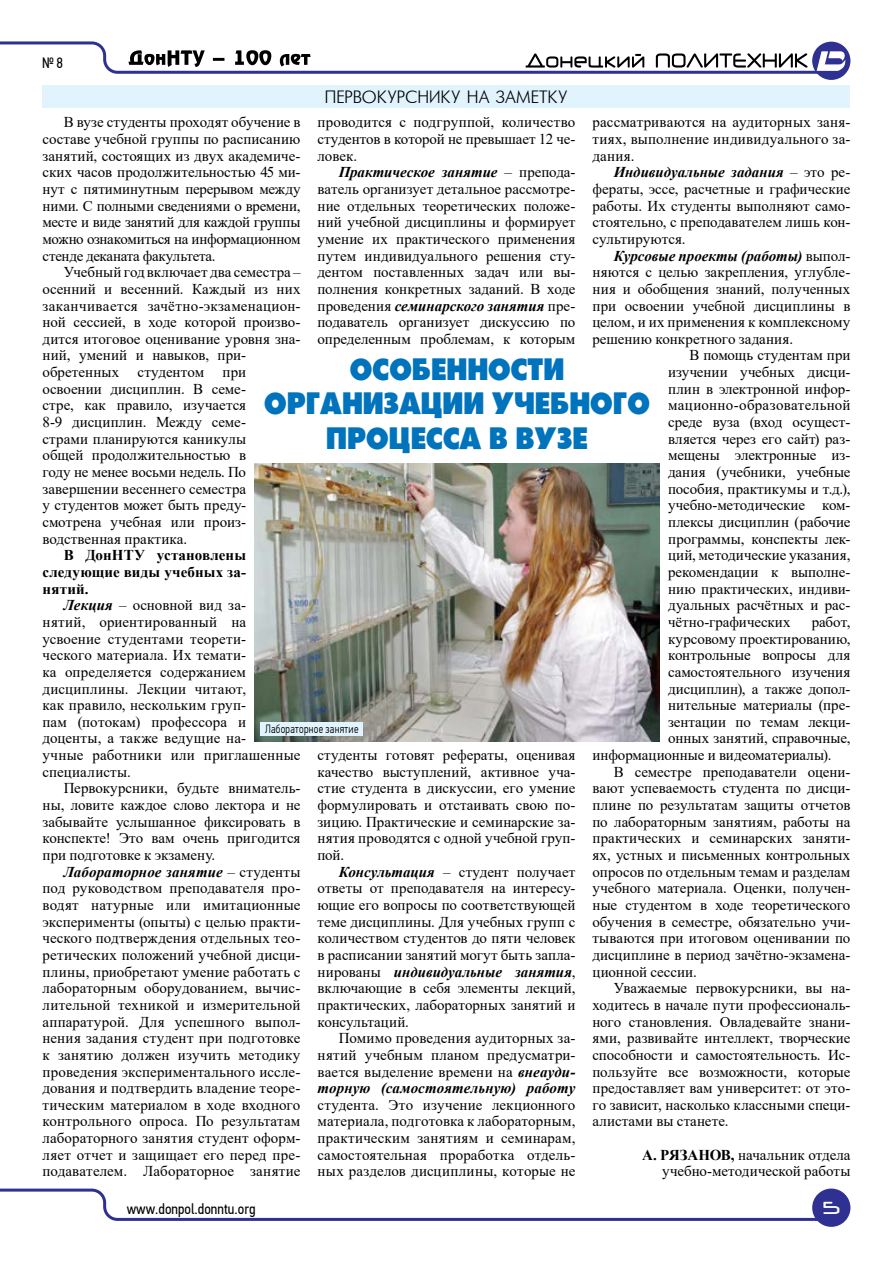
<style>
.page{position:relative;width:893px;height:1263px;background:#fff}
.page>*{position:absolute;margin:0;border:0;box-sizing:border-box;transform-origin:0 0}
.t1{font:33px/34.5px "Futura Press Press";color:#0073bd;text-align:center;scale:.93 1}
.t2{font:300 19.5px "Futura";letter-spacing:.015em;color:#000}
.t3{font:500 19.5px "Neuropol";color:#fff}
.t4{font:15px/16.6px "Times New Roman";color:#000;text-align:justify}
.t5{font:700 15px/16.6px "Times New Roman";letter-spacing:.01em;color:#000;text-align:justify}
.t6{font:italic 700 15px "Times New Roman";letter-spacing:-.005em;color:#000}
.t7{font:15px "PF Din Text Cond Pro";color:#000}
.t8{font:300 12px "PF Din Text Cond Pro";letter-spacing:.025em;color:#000;scale:.9 1}
.s1{font-weight:700;font-style:italic}
.s2{font-weight:400;font-style:normal}
.s3{font-weight:700}
</style>
<div class="page">
<div style="left:812px;top:42px;width:38px;height:38px;background:#2e3092;border-radius:50%"></div>
<div style="left:812px;top:1188px;width:38px;height:39px;background:#2e3092;border-radius:50%"></div>
<svg style="left:0;top:1188px;width:842px;height:33px"></svg>
<svg style="left:0;top:41px;width:845px;height:33px"></svg>
<img style="left:255px;top:463px;width:405px;height:278px">
<div style="left:261px;top:723px;width:102px;height:13px;background:#e1f4fd"></div>
<div style="left:43px;top:85px;width:807px;height:23px;background:#e1f4fd"></div>
<p class="t7" style="left:42px;top:54px;width:22px">№ 8</p>
<h2 class="t2" style="left:325px;top:86px;width:244px">ПЕРВОКУРСНИКУ НА ЗАМЕТКУ</h2>
<p class="t4" style="left:43px;top:114px;width:259px;text-indent:21px">В вузе студенты проходят обучение в составе учебной группы по расписанию занятий, состоящих из двух академиче&shy;ских часов продолжительностью 45 ми&shy;нут с пятиминутным перерывом между ними. С полными сведениями о времени, месте и виде занятий для каждой группы можно ознакомиться на информационном стенде деканата факультета.</p>
<p class="t4" style="left:43px;top:263px;width:259px;text-align:left;text-indent:21px">Учебный год включает два семестра – осенний и весенний. Каждый из них заканчивается зачётно-экзаменацион&shy;ной сессией, в ходе которой произво&shy;дится итоговое оценивание уровня зна&shy;ний, умений и навыков, при&shy;обретенных студентом при освоении дисциплин. В семе-<br>стре, как правило, изучается<br>8-9 дисциплин. Между семе-<br>страми планируются каникулы<br>общей продолжительностью в<br>году не менее восьми недель. По завершении весеннего семестра<br>у студентов может быть преду&shy;смотрена учебная или произ&shy;водственная практика.</p>
<p class="t5" style="left:43px;top:546px;width:205px;text-indent:21px">В ДонНТУ установлены следующие виды учебных за&shy;нятий.</p>
<p class="t4" style="left:43px;top:596px;width:259px;text-align:left;text-indent:21px"><span class="s1">Лекция</span> – основной вид за-<br>нятий, ориентированный на усвоение студентами теорети-<br>ческого материала. Их темати-<br>ка определяется содержанием дисциплины. Лекции читают,<br>как правило, нескольким груп-<br>пам (потокам) профессора и доценты, а также ведущие на-<br>учные работники или приглашенные специалисты.</p>
<p class="t4" style="left:43px;top:780px;width:259px;text-indent:21px">Первокурсники, будьте вниматель&shy;ны, ловите каждое слово лектора и не забывайте услышанное фиксировать в конспекте! Это вам очень пригодится при подготовке к экзамену.</p>
<p class="t4" style="left:43px;top:863px;width:259px;text-indent:21px"><span class="s1">Лабораторное занятие</span> – студенты под руководством преподавателя про&shy;водят натурные или имитационные эксперименты (опыты) с целью практи&shy;ческого подтверждения отдельных тео&shy;ретических положений учебной дисци&shy;плины, приобретают умение работать с лабораторным оборудованием, вычис&shy;лительной техникой и измерительной аппаратурой. Для успешного выпол&shy;нения задания студент при подготовке к занятию должен изучить методику проведения экспериментального иссле&shy;дования и подтвердить владение теоре&shy;тическим материалом в ходе входного контрольного опроса. По результатам лабораторного занятия студент оформ&shy;ляет отчет и защищает его перед пре&shy;подавателем. Лабораторное занятие</p>
<p class="t4" style="left:317px;top:114px;width:259px">проводится с подгруппой, количество студентов в которой не превышает 12 че&shy;ловек.</p>
<p class="t4" style="left:317px;top:163px;width:259px;text-indent:21px"><span class="s1">Практическое занятие</span> – препода&shy;ватель организует детальное рассмотре&shy;ние отдельных теоретических положе&shy;ний учебной дисциплины и формирует умение их практического применения путем индивидуального решения сту&shy;дентом поставленных задач или вы&shy;полнения конкретных заданий. В ходе проведения <span class="s1">семинарского занятия</span> пре&shy;подаватель организует дискуссию по определенным проблемам, к которым</p>
<p class="t4" style="left:592px;top:114px;width:259px">рассматриваются на аудиторных заня&shy;тиях, выполнение индивидуального за&shy;дания.</p>
<p class="t4" style="left:592px;top:163px;width:259px;text-indent:21px"><span class="s1">Индивидуальные задания</span> – это ре&shy;фераты, эссе, расчетные и графические работы. Их студенты выполняют само&shy;стоятельно, с преподавателем лишь кон&shy;сультируются.</p>
<p class="t6" style="left:614px;top:245px;width:238px">Курсовые проекты (работы) <span class="s2">выпол-</span></p>
<p class="t4" style="left:592px;top:263px;width:259px">няются с целью закрепления, углубле-</p>
<p class="t4" style="left:592px;top:280px;width:259px">ния и обобщения знаний, полученных</p>
<p class="t4" style="left:592px;top:297px;width:259px">при освоении учебной дисциплины в</p>
<p class="t4" style="left:592px;top:313px;width:259px">целом, и их применения к комплексному</p>
<p class="t4" style="left:592px;top:330px;width:202px">решению конкретного задания.</p>
<p class="t4" style="left:689px;top:347px;width:163px">В помощь студентам при</p>
<p class="t4" style="left:668px;top:363px;width:184px">изучении учебных дисци-</p>
<p class="t4" style="left:668px;top:380px;width:184px">плин в электронной инфор-</p>
<p class="t4" style="left:668px;top:397px;width:184px">мационно-образовательной</p>
<p class="t4" style="left:668px;top:413px;width:184px">среде вуза (вход осущест-</p>
<p class="t4" style="left:668px;top:430px;width:184px">вляется через его сайт) раз-</p>
<p class="t4" style="left:668px;top:447px;width:184px">мещены электронные из-</p>
<p class="t4" style="left:668px;top:463px;width:184px">дания (учебники, учебные</p>
<p class="t4" style="left:668px;top:480px;width:184px">пособия, практикумы и т.д.),</p>
<p class="t4" style="left:668px;top:496px;width:184px">учебно-методические ком-</p>
<p class="t4" style="left:668px;top:513px;width:184px">плексы дисциплин (рабочие</p>
<p class="t4" style="left:668px;top:530px;width:184px">программы, конспекты лек-</p>
<p class="t4" style="left:668px;top:546px;width:184px">ций, методические указания,</p>
<p class="t4" style="left:668px;top:563px;width:184px">рекомендации к выполне-</p>
<p class="t4" style="left:668px;top:580px;width:184px">нию практических, индиви-</p>
<p class="t4" style="left:668px;top:596px;width:184px">дуальных расчётных и рас-</p>
<p class="t4" style="left:668px;top:613px;width:124px">чётно-графических</p>
<p class="t4" style="left:812px;top:613px;width:40px">работ,</p>
<p class="t4" style="left:668px;top:630px;width:184px">курсовому проектированию,</p>
<p class="t4" style="left:668px;top:646px;width:184px">контрольные вопросы для</p>
<p class="t4" style="left:668px;top:663px;width:184px">самостоятельного изучения</p>
<p class="t4" style="left:668px;top:680px;width:184px">дисциплин), а также допол-</p>
<p class="t4" style="left:668px;top:696px;width:184px">нительные материалы (пре-</p>
<p class="t4" style="left:668px;top:713px;width:184px">зентации по темам лекци-</p>
<p class="t4" style="left:668px;top:730px;width:184px">онных занятий, справочные,</p>
<p class="t4" style="left:592px;top:746px;width:240px">информационные и видеоматериалы).</p>
<p class="t4" style="left:614px;top:763px;width:238px">В семестре преподаватели оцени-</p>
<p class="t4" style="left:592px;top:780px;width:259px">вают успеваемость студента по дисци-</p>
<p class="t4" style="left:592px;top:796px;width:259px">плине по результатам защиты отчетов</p>
<p class="t4" style="left:592px;top:813px;width:259px">по лабораторным занятиям, работы на</p>
<p class="t4" style="left:592px;top:829px;width:259px">практических и семинарских заняти-</p>
<p class="t4" style="left:592px;top:846px;width:259px">ях, устных и письменных контрольных</p>
<p class="t4" style="left:592px;top:863px;width:259px">опросов по отдельным темам и разделам</p>
<p class="t4" style="left:592px;top:879px;width:259px">учебного материала. Оценки, получен-</p>
<p class="t4" style="left:592px;top:896px;width:259px">ные студентом в ходе теоретического</p>
<p class="t4" style="left:592px;top:913px;width:259px">обучения в семестре, обязательно учи-</p>
<p class="t4" style="left:592px;top:929px;width:259px">тываются при итоговом оценивании по</p>
<p class="t4" style="left:592px;top:946px;width:259px">дисциплине в период зачётно-экзамена-</p>
<p class="t4" style="left:592px;top:963px;width:106px">ционной сессии.</p>
<p class="t4" style="left:614px;top:979px;width:238px">Уважаемые первокурсники, вы на-</p>
<p class="t4" style="left:592px;top:996px;width:259px">ходитесь в начале пути профессиональ-</p>
<p class="t4" style="left:592px;top:1013px;width:259px">ного становления. Овладевайте знани-</p>
<p class="t4" style="left:592px;top:1029px;width:259px">ями, развивайте интеллект, творческие</p>
<p class="t4" style="left:592px;top:1046px;width:259px">способности и самостоятельность. Ис-</p>
<p class="t4" style="left:592px;top:1063px;width:259px">пользуйте все возможности, которые</p>
<p class="t4" style="left:592px;top:1079px;width:259px">предоставляет вам университет: от это-</p>
<p class="t4" style="left:592px;top:1096px;width:259px">го зависит, насколько классными специ-</p>
<p class="t4" style="left:592px;top:1113px;width:137px">алистами вы станете.</p>
<p class="t4" style="left:642px;top:1146px;width:210px;text-align:right"><span class="s3">А. РЯЗАНОВ,</span> начальник отдела учебно-методической работы</p>
<h1 class="t1" style="left:264px;top:351px;width:417px">ОСОБЕННОСТИ<br>ОРГАНИЗАЦИИ УЧЕБНОГО<br>ПРОЦЕССА В ВУЗЕ</h1>
<p class="t8" style="left:265px;top:722px;width:105px">Лабораторное занятие</p>
<p class="t4" style="left:317px;top:746px;width:259px">студенты готовят рефераты, оценивая качество выступлений, активное уча&shy;стие студента в дискуссии, его умение формулировать и отстаивать свою по&shy;зицию. Практические и семинарские за&shy;нятия проводятся с одной учебной груп&shy;пой.</p>
<p class="t4" style="left:317px;top:863px;width:259px;text-indent:21px"><span class="s1">Консультация</span> – студент получает ответы от преподавателя на интересу&shy;ющие его вопросы по соответствующей теме дисциплины. Для учебных групп с количеством студентов до пяти человек в расписании занятий могут быть запла&shy;нированы <span class="s1">индивидуальные занятия</span>, включающие в себя элементы лекций, практических, лабораторных занятий и консультаций.</p>
<p class="t4" style="left:317px;top:1029px;width:259px;text-indent:21px">Помимо проведения аудиторных за&shy;нятий учебным планом предусматри&shy;вается выделение времени на <span class="s1">внеауди&shy;торную (самостоятельную) работу</span></p>
<p class="t4" style="left:317px;top:1096px;width:259px">студента. Это изучение лекционного материала, подготовка к лабораторным, практическим занятиям и семинарам, самостоятельная проработка отдель&shy;ных разделов дисциплины, которые не</p>
<p class="t7" style="left:127px;top:1200px;width:130px">www.donpol.donntu.org</p>
<h2 class="t3" style="left:822px;top:1199px;width:20px">5</h2>
</div>
